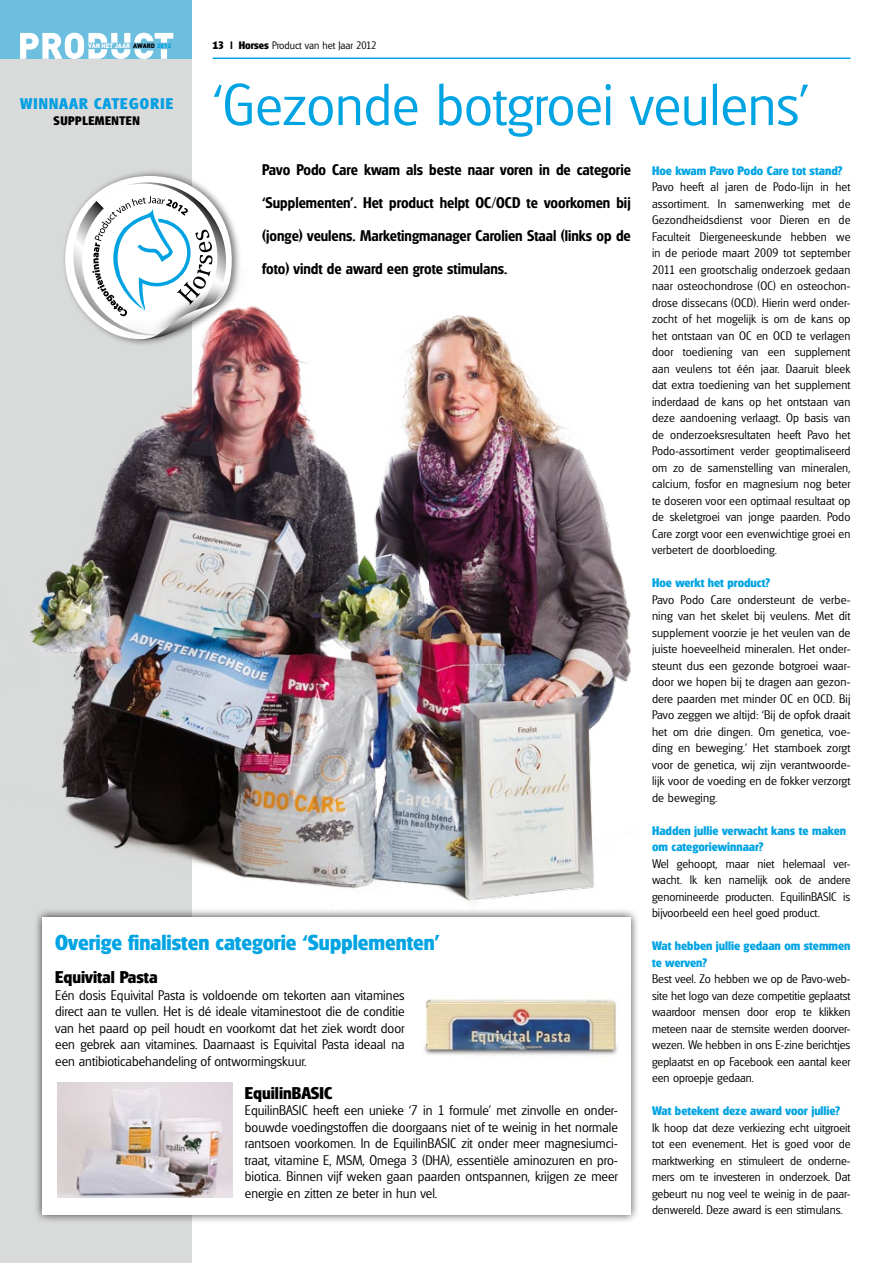
<style>
.page{position:relative;width:893px;height:1263px;background:#fff}
.page>*{position:absolute;margin:0;border:0;box-sizing:border-box;transform-origin:0 0}
.t1{font:300 57px "Glasgow";color:#00a4e3}
.t2{font:700 21px "Glasgow";color:#00a4e3}
.t3{font:700 16.5px "Glasgow";color:#000}
.t4{font:600 15px "Glasgow";color:#000;scale:.96 1}
.t5{font:700 15px "Glasgow";letter-spacing:.08em;color:#009ee3}
.t6{font:300 13.5px/16.5px "Glasgow";color:#000;text-align:justify}
.t7{font:300 12px/16.5px "Glasgow";color:#000;text-align:justify}
.t8{font:700 12px/16.5px "Glasgow";color:#00a4e3}
.t9{font:700 12px "Glasgow";letter-spacing:.04em;color:#000}
.t10{font:300 10.5px "Glasgow";color:#000}
.t11{font:900 6.45px "DIN";color:#fff}
.s1{color:#000}
.s2{color:#00a4e3}
.s3{font-weight:700}
</style>
<div class="page">
<div style="left:0;top:0;width:191px;height:1263px;background:#d9dada"></div>
<img style="left:30px;top:66px;width:601px;height:842px">
<div style="left:61px;top:169px;width:181px;height:178px;background:#000;opacity:.53"></div>
<div style="left:113px;top:256px;width:138px;height:87px;background:#000;opacity:.85"></div>
<svg style="left:65px;top:176px;width:167px;height:175px"></svg>
<hr style="left:213px;top:58px;width:637px;height:1px;background:#00a4e3">
<div style="left:0;top:0;width:191px;height:59px;background:#6cbfde"></div>
<svg style="left:20px;top:33px;width:153px;height:26px"></svg>
<div style="left:34px;top:908px;width:606px;height:315px;background:#000;opacity:.75"></div>
<div style="left:43px;top:917px;width:588px;height:297px;background:#fff"></div>
<img style="left:424px;top:999px;width:194px;height:57px">
<img style="left:58px;top:1082px;width:174px;height:116px">
<p class="t11" style="left:88px;top:42px;width:84px">VAN HET JAAR <span class="s1">AWARD</span> <span class="s2">2012</span></p>
<p class="t10" style="left:213px;top:39px;width:165px"><span class="s3">13 | Horses</span> Product van het Jaar 2012</p>
<h1 class="t1" style="left:213px;top:71px;width:598px">‘Gezonde botgroei veulens’</h1>
<p class="t4" style="left:262px;top:160px;width:385px">Pavo Podo Care kwam als beste naar voren in de categorie</p>
<p class="t4" style="left:262px;top:193px;width:385px">‘Supplementen’. Het product helpt OC/OCD te voorkomen bij</p>
<p class="t4" style="left:262px;top:226px;width:385px">(jonge) veulens. Marketingmanager Carolien Staal (links op de</p>
<p class="t4" style="left:262px;top:259px;width:257px">foto) vindt de award een grote stimulans.</p>
<p class="t5" style="left:20px;top:94px;width:148px">Winnaar categorie</p>
<p class="t9" style="left:54px;top:113px;width:88px">Supplementen</p>
<p class="t8" style="left:652px;top:162px;width:192px">Hoe kwam Pavo Podo Care tot stand?</p>
<p class="t7" style="left:652px;top:178px;width:200px">Pavo heeft al jaren de Podo-lijn in het assortiment. In samenwerking met de Gezondheidsdienst voor Dieren en de Faculteit Diergeneeskunde hebben we in de periode maart 2009 tot september 2011 een grootschalig onderzoek gedaan naar osteochondrose (OC) en osteochon&shy;drose dissecans (OCD). Hierin werd onder&shy;zocht of het mogelijk is om de kans op het ontstaan van OC en OCD te verlagen door toediening van een supplement aan veulens tot één jaar. Daaruit bleek dat extra toediening van het supplement inderdaad de kans op het ontstaan van deze aandoening verlaagt. Op basis van de onderzoeksresultaten heeft Pavo het Podo-assortiment verder geoptimaliseerd om zo de samenstelling van mineralen, calcium, fosfor en magnesium nog beter te doseren voor een optimaal resultaat op de skeletgroei van jonge paarden. Podo Care zorgt voor een evenwichtige groei en verbetert de doorbloeding.</p>
<p class="t8" style="left:652px;top:574px;width:120px">Hoe werkt het product?</p>
<p class="t7" style="left:652px;top:591px;width:200px">Pavo Podo Care ondersteunt de verbe&shy;ning van het skelet bij veulens. Met dit supplement voorzie je het veulen van de juiste hoeveelheid mineralen. Het onder&shy;steunt dus een gezonde botgroei waar&shy;door we hopen bij te dragen aan gezon&shy;dere paarden met minder OC en OCD. Bij Pavo zeggen we altijd: ‘Bij de opfok draait het om drie dingen. Om genetica, voe&shy;ding en beweging.’ Het stamboek zorgt voor de genetica, wij zijn verantwoorde&shy;lijk voor de voeding en de fokker verzorgt de beweging.</p>
<p class="t8" style="left:652px;top:822px;width:196px">Hadden jullie verwacht kans te maken om categoriewinnaar?</p>
<p class="t7" style="left:652px;top:855px;width:200px">Wel gehoopt, maar niet helemaal ver&shy;wacht. Ik ken namelijk ook de andere genomineerde producten. EquilinBASIC is bijvoorbeeld een heel goed product.</p>
<p class="t8" style="left:652px;top:937px;width:200px">Wat hebben jullie gedaan om stemmen te werven?</p>
<p class="t7" style="left:652px;top:970px;width:200px">Best veel. Zo hebben we op de Pavo-web&shy;site het logo van deze competitie geplaatst waardoor mensen door erop te klikken meteen naar de stemsite werden doorver&shy;wezen. We hebben in ons E-zine berichtjes geplaatst en op Facebook een aantal keer een oproepje gedaan.</p>
<p class="t8" style="left:652px;top:1102px;width:190px">Wat betekent deze award voor jullie?</p>
<p class="t7" style="left:652px;top:1119px;width:200px">Ik hoop dat deze verkiezing echt uitgroeit tot een evenement. Het is goed voor de marktwerking en stimuleert de onderne&shy;mers om te investeren in onderzoek. Dat gebeurt nu nog veel te weinig in de paar&shy;denwereld. Deze award is een stimulans.</p>
<h2 class="t2" style="left:55px;top:929px;width:386px">Overige finalisten categorie ‘Supplementen’</h2>
<h3 class="t3" style="left:55px;top:967px;width:104px">Equivital Pasta</h3>
<p class="t6" style="left:55px;top:986px;width:351px">Eén dosis Equivital Pasta is voldoende om tekorten aan vitamines direct aan te vullen. Het is dé ideale vitaminestoot die de conditie van het paard op peil houdt en voorkomt dat het ziek wordt door een gebrek aan vitamines. Daarnaast is Equivital Pasta ideaal na een antibioticabehandeling of ontwormingskuur.</p>
<h3 class="t3" style="left:245px;top:1082px;width:89px">EquilinBASIC</h3>
<p class="t6" style="left:245px;top:1102px;width:375px">EquilinBASIC heeft een unieke ‘7 in 1 formule’ met zinvolle en onder&shy;bouwde voedingstoffen die doorgaans niet of te weinig in het normale rantsoen voorkomen. In de EquilinBASIC zit onder meer magnesiumci&shy;traat, vitamine E, MSM, Omega 3 (DHA), essentiële aminozuren en pro&shy;biotica. Binnen vijf weken gaan paarden ontspannen, krijgen ze meer energie en zitten ze beter in hun vel.</p>
</div>
